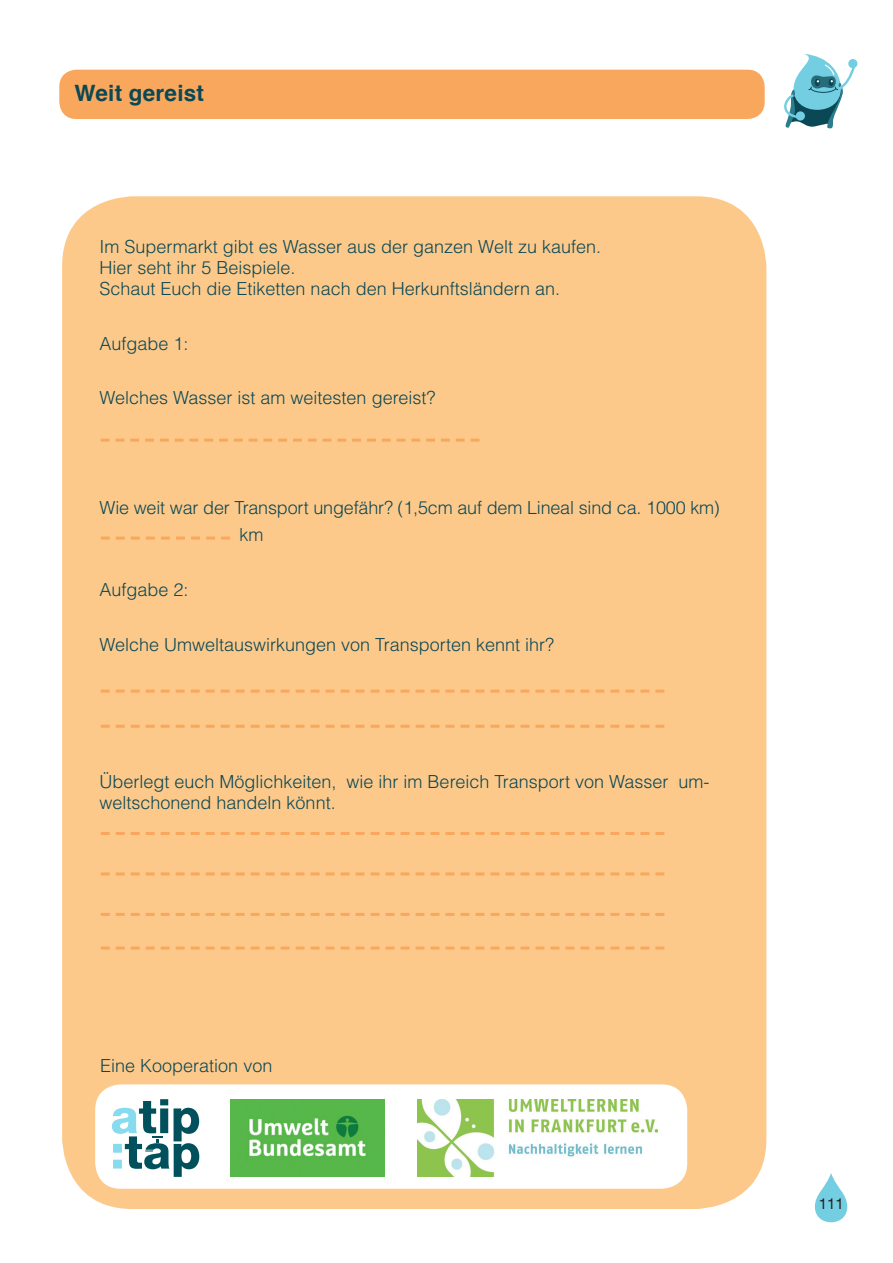
<style>
.page{position:relative;width:893px;height:1263px;background:#fff}
.page>*{position:absolute;margin:0;border:0;box-sizing:border-box;transform-origin:0 0}
.t1{font:700 22.5px "Helvetica";letter-spacing:.01em;color:#0b4855}
.t2{font:300 18px/21px "Helvetica LT Std";color:#0b4855}
.t3{font:15px "Helvetica Neue LT Std";color:#231f20}
</style>
<div class="page">
<svg style="left:815px;top:1173px;width:32px;height:49px"></svg>
<div style="left:59px;top:70px;width:706px;height:49px;background:#f9a75d;border-radius:17px"></div>
<svg style="left:784px;top:54px;width:71px;height:75px"></svg>
<div style="left:848px;top:59px;width:9px;height:9px;background:#72cee0;border-radius:50%"></div>
<div style="left:62px;top:196px;width:704px;height:1013px;background:#fdc98a;border-radius:70px"></div>
<div style="left:95px;top:1084px;width:592px;height:105px;background:#fff;border-radius:26px"></div>
<svg style="left:112px;top:1099px;width:87px;height:78px"></svg>
<img style="left:417px;top:1099px;width:240px;height:77px">
<img style="left:230px;top:1099px;width:155px;height:78px">
<svg style="left:101px;top:439px;width:378px;height:3px"></svg>
<svg style="left:101px;top:690px;width:563px;height:3px"></svg>
<svg style="left:101px;top:832px;width:563px;height:3px"></svg>
<svg style="left:101px;top:913px;width:563px;height:3px"></svg>
<svg style="left:101px;top:725px;width:563px;height:3px"></svg>
<svg style="left:101px;top:872px;width:563px;height:3px"></svg>
<svg style="left:101px;top:946px;width:563px;height:3px"></svg>
<svg style="left:101px;top:537px;width:129px;height:3px"></svg>
<p class="t1" style="left:74px;top:83px;width:131px">Weit gereist</p>
<p class="t2" style="left:100px;top:236px;width:503px">Im Supermarkt gibt es Wasser aus der ganzen Welt zu kaufen.<br>Hier seht ihr 5 Beispiele.<br>Schaut Euch die Etiketten nach den Herkunftsländern an.</p>
<p class="t2" style="left:100px;top:333px;width:91px">Aufgabe 1:</p>
<p class="t2" style="left:100px;top:387px;width:337px">Welches Wasser ist am weitesten gereist?</p>
<p class="t2" style="left:240px;top:494px;width:482px;line-height:27.5px;text-indent:-140px">Wie weit war der Transport ungefähr? (1,5cm auf dem Lineal sind ca. 1000 km) km</p>
<p class="t2" style="left:100px;top:579px;width:91px">Aufgabe 2:</p>
<p class="t2" style="left:100px;top:634px;width:456px">Welche Umweltauswirkungen von Transporten kennt ihr?</p>
<p class="t2" style="left:100px;top:771px;width:611px">Überlegt euch Möglichkeiten, wie ihr im Bereich Transport von Wasser um&shy;weltschonend handeln könnt.</p>
<p class="t2" style="left:100px;top:1055px;width:174px">Eine Kooperation von</p>
<p class="t3" style="left:819px;top:1195px;width:27px">111</p>
</div>
